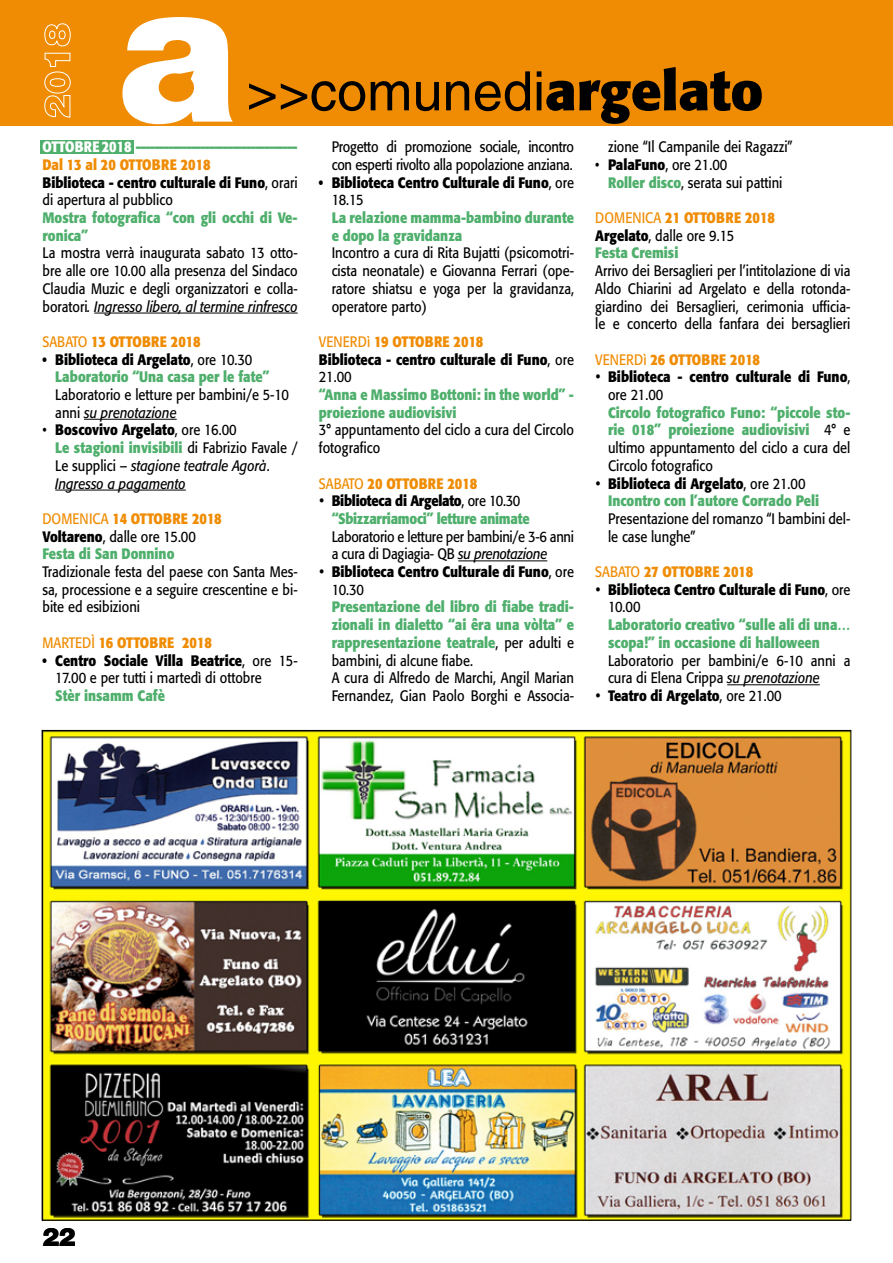
<style>
.page{position:relative;width:893px;height:1263px;background:#fff}
.page>*{position:absolute;margin:0;border:0;box-sizing:border-box;transform-origin:0 0}
.t1{font:54.3px "Helvetica";color:#000}
.t2{font:900 25.5px "Helvetica Neue";color:#000}
.t3{font:15px/17.7px "Formata";color:#000;scale:.86 1}
.t4{font:700 15px/17.7px "Formata";color:#4faf6c;scale:.86 1}
.t5{font:700 15px/17.7px "Formata";color:#000;scale:.86 1}
.t6{font:700 15px/17.7px "Formata";color:#ef8c03;scale:.86 1}
.t7{font:15px/17.7px "Formata";letter-spacing:-.02em;color:#000;scale:.86 1}
.t8{font:700 15px/17.7px "Formata";color:#4faf6c}
.t9{font:italic 15px/17.7px "Formata";color:#000;scale:.86 1}
.t10{font:700 15px/17.7px "Formata";letter-spacing:-.02em;color:#4faf6c;scale:.86 1}
.s1{font-family:"Formata";font-weight:700}
.s2{color:#fff}
.s3{color:#ef8c03}
.s4{color:#000}
.s5{font-weight:400;color:#000}
.s6{font-style:italic}
.s7{font-weight:400}
.s8{font-weight:700;font-style:normal}
.s9{font-style:normal}
.s10{font-weight:700;font-style:normal;color:#4faf6c}
.s11{font-weight:400;color:#ef8c03}
.s12{font-weight:700}
.s13{font-weight:700;color:#4faf6c}
.s14{color:#4faf6c}
</style>
<div class="page">
<div style="left:40px;top:140px;width:94px;height:13px;background:#4faf6c"></div>
<div style="left:0;top:0;width:893px;height:125px;background:#ef8c03"></div>
<svg style="left:44px;top:53px;width:27px;height:65px"></svg>
<svg style="left:44px;top:23px;width:27px;height:23px"></svg>
<svg style="left:122px;top:17px;width:111px;height:107px"></svg>
<hr style="left:94px;top:313px;width:204px;height:1px;background:#000">
<hr style="left:84px;top:419px;width:93px;height:1px;background:#000">
<hr style="left:55px;top:490px;width:131px;height:1px;background:#000">
<hr style="left:458px;top:560px;width:89px;height:1px;background:#000">
<hr style="left:727px;top:684px;width:93px;height:1px;background:#000">
<img style="left:44px;top:732px;width:805px;height:486px">
<h1 class="t1" style="left:246px;top:60px;width:518px">&gt;&gt;comunedi<span class="s1">argelato</span></h1>
<p class="t8" style="left:43px;top:138px;width:257px"><span class="s2">OTTOBRE 2018</span> ----------------------------------- <span class="s3">Dal 13 al 20 OTTOBRE 2018<br></span><span class="s4">Biblioteca - centro culturale di Funo</span><span class="s5">, orari di apertura al pubblico</span></p>
<p class="t4" style="left:43px;top:209px;width:298px">Mostra fotografica “con gli occhi di Ve&shy;ronica”</p>
<p class="t3" style="left:43px;top:244px;width:298px;text-align:justify">La mostra verrà inaugurata sabato 13 otto&shy;bre alle ore 10.00 alla presenza del Sindaco Claudia Muzic e degli organizzatori e colla&shy;boratori<span class="s6">. Ingresso libero, al termine rinfresco</span></p>
<p class="t6" style="left:43px;top:333px;width:185px"><span class="s7">SABATO</span> 13 OTTOBRE 2018</p>
<p class="t4" style="left:55px;top:350px;width:251px;text-indent:-13px"><span class="s4">• Biblioteca di Argelato</span><span class="s5">, ore 10.30<br></span>Laboratorio “Una casa per le fate”</p>
<p class="t3" style="left:55px;top:386px;width:273px">Laboratorio e letture per bambini/e 5-10 anni <span class="s6">su prenotazione</span></p>
<p class="t9" style="left:55px;top:421px;width:283px;text-indent:-13px">• <span class="s8">Boscovivo Argelato</span><span class="s9">, ore 16.00<br></span><span class="s10">Le stagioni invisibili</span> <span class="s9">di Fabrizio Favale / Le supplici –</span> stagione teatrale Agorà<span class="s9">.<br></span>Ingresso a pagamento</p>
<p class="t4" style="left:43px;top:510px;width:210px"><span class="s11">DOMENICA</span> <span class="s3">14 OTTOBRE 2018<br></span><span class="s4">Voltareno</span><span class="s5">, dalle ore 15.00<br></span>Festa di San Donnino</p>
<p class="t3" style="left:43px;top:563px;width:298px;text-align:justify">Tradizionale festa del paese con Santa Mes&shy;sa, processione e a seguire crescentine e bi&shy;bite ed esibizioni</p>
<p class="t6" style="left:43px;top:634px;width:198px"><span class="s7">MARTEDÌ</span> 16 OTTOBRE 2018</p>
<p class="t3" style="left:55px;top:651px;width:283px;text-indent:-13px"><span class="s12">• Centro Sociale Villa Beatrice</span>, ore 15-<br>17.00 e per tutti i martedì di ottobre</p>
<p class="t4" style="left:55px;top:687px;width:129px">Stèr insamm Cafè</p>
<p class="t7" style="left:332px;top:138px;width:283px">Progetto di promozione sociale, incontro con esperti rivolto alla popolazione anziana.</p>
<p class="t5" style="left:332px;top:173px;width:283px;text-indent:-13px">• Biblioteca Centro Culturale di Funo<span class="s7">, ore<br>18.15</span></p>
<p class="t4" style="left:332px;top:209px;width:283px">La relazione mamma-bambino durante e dopo la gravidanza</p>
<p class="t3" style="left:332px;top:244px;width:283px;text-align:justify">Incontro a cura di Rita Bujatti (psicomotri&shy;cista neonatale) e Giovanna Ferrari (ope&shy;ratore shiatsu e yoga per la gravidanza, operatore parto)</p>
<p class="t5" style="left:319px;top:333px;width:298px"><span class="s11">VENERDì</span> <span class="s3">19 OTTOBRE 2018<br></span>Biblioteca - centro culturale di Funo<span class="s7">, ore<br>21.00</span></p>
<p class="t4" style="left:319px;top:386px;width:298px">“Anna e Massimo Bottoni: in the world” - proiezione audiovisivi</p>
<p class="t3" style="left:319px;top:421px;width:298px">3° appuntamento del ciclo a cura del Circolo fotografico</p>
<p class="t6" style="left:319px;top:474px;width:186px"><span class="s7">SABATO</span> 20 OTTOBRE 2018</p>
<p class="t10" style="left:332px;top:492px;width:232px;text-indent:-13px"><span class="s4">• Biblioteca di Argelato</span><span class="s5">, ore 10.30 </span>“Sbizzarriamoci” letture animate</p>
<p class="t7" style="left:332px;top:527px;width:283px">Laboratorio e letture per bambini/e 3-6 anni a cura di Dagiagia- QB <span class="s6">su prenotazione</span></p>
<p class="t5" style="left:332px;top:563px;width:283px;text-indent:-13px">• Biblioteca Centro Culturale di Funo<span class="s7">, ore<br>10.30</span></p>
<p class="t3" style="left:332px;top:598px;width:283px"><span class="s13">Presentazione del libro di fiabe tradi&shy;zionali in dialetto “ai êra una vòlta” e rappresentazione teatrale</span>, per adulti e bambini, di alcune fiabe.<br>A cura di Alfredo de Marchi, Angil Marian Fernandez, Gian Paolo Borghi e Associa-</p>
<p class="t3" style="left:608px;top:138px;width:216px">zione “Il Campanile dei Ragazzi”</p>
<p class="t3" style="left:608px;top:156px;width:204px;text-indent:-13px">• <span class="s12">PalaFuno</span>, ore 21.00<br><span class="s13">Roller disco</span>, serata sui pattini</p>
<p class="t6" style="left:595px;top:209px;width:210px"><span class="s7">DOMENICA</span> 21 OTTOBRE 2018<br><span class="s4">Argelato</span><span class="s5">, dalle ore 9.15<br></span><span class="s14">Festa Cremisi</span></p>
<p class="t3" style="left:595px;top:262px;width:298px;text-align:justify">Arrivo dei Bersaglieri per l’intitolazione di via Aldo Chiarini ad Argelato e della rotonda&shy;giardino dei Bersaglieri, cerimonia ufficia&shy;le e concerto della fanfara dei bersaglieri</p>
<p class="t6" style="left:595px;top:350px;width:193px"><span class="s7">VENERDì</span> 26 OTTOBRE 2018</p>
<p class="t5" style="left:608px;top:368px;width:283px;text-indent:-13px">• Biblioteca - centro culturale di Funo<span class="s7">, ore 21.00</span></p>
<p class="t4" style="left:608px;top:403px;width:283px;text-align:justify">Circolo fotografico Funo: “piccole sto&shy;rie 018” proiezione audiovisivi <span class="s5">4° e ultimo appuntamento del ciclo a cura del Circolo fotografico</span></p>
<p class="t4" style="left:608px;top:474px;width:247px;text-indent:-13px"><span class="s4">• Biblioteca di Argelato</span><span class="s5">, ore 21.00<br></span>Incontro con l’autore Corrado Peli</p>
<p class="t3" style="left:608px;top:510px;width:283px">Presentazione del romanzo “I bambini del&shy;le case lunghe”</p>
<p class="t6" style="left:595px;top:563px;width:185px"><span class="s7">SABATO</span> 27 OTTOBRE 2018</p>
<p class="t5" style="left:608px;top:580px;width:283px;text-indent:-13px">• Biblioteca Centro Culturale di Funo<span class="s7">, ore<br>10.00</span></p>
<p class="t4" style="left:608px;top:616px;width:283px">Laboratorio creativo “sulle ali di una… scopa!” in occasione di halloween</p>
<p class="t3" style="left:608px;top:651px;width:283px">Laboratorio per bambini/e 6-10 anni a cura di Elena Crippa <span class="s6">su prenotazione</span></p>
<p class="t5" style="left:595px;top:687px;width:218px">• Teatro di Argelato<span class="s7">, ore 21.00</span></p>
<h2 class="t2" style="left:43px;top:1222px;width:35px">22</h2>
</div>
